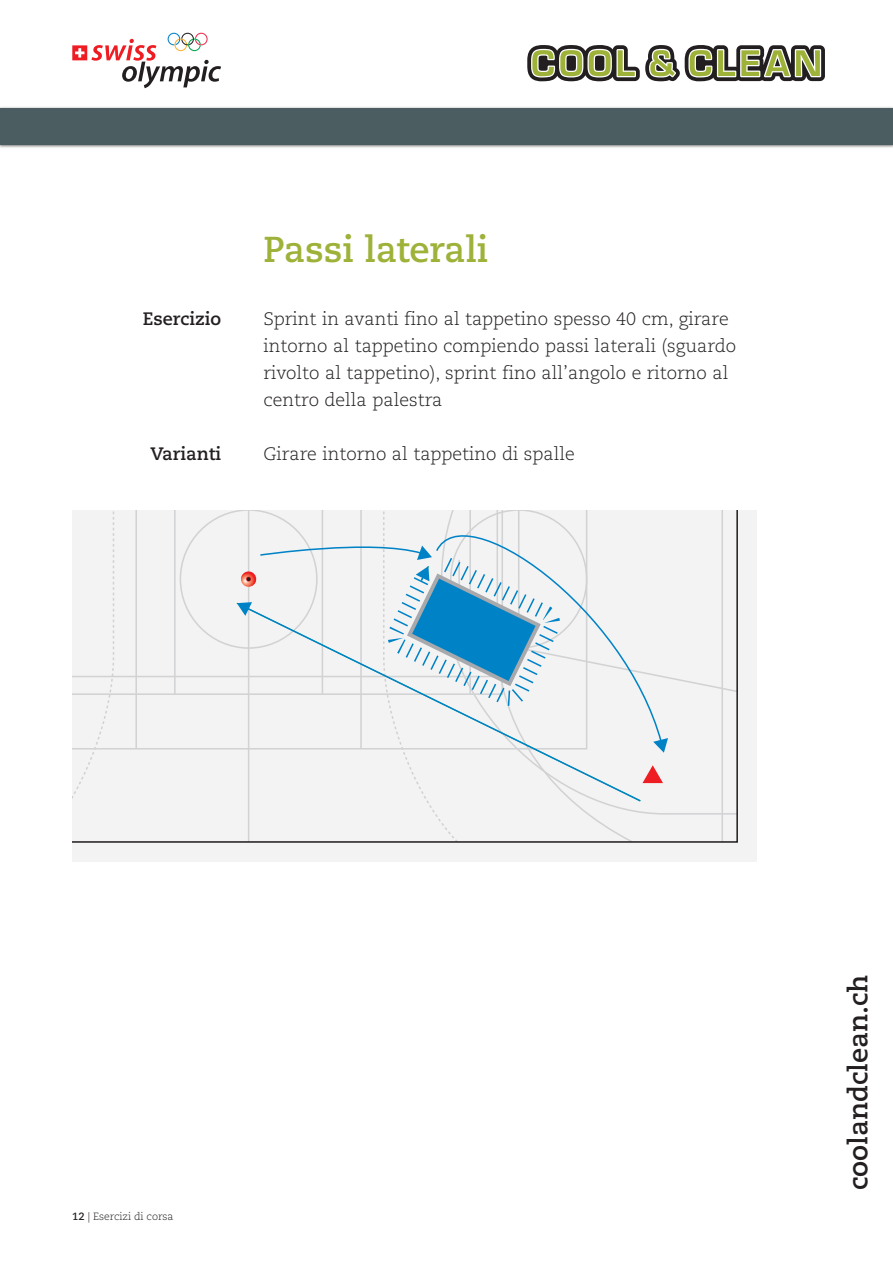
<style>
.page{position:relative;width:893px;height:1263px;background:#fff}
.page>*{position:absolute;margin:0;border:0;box-sizing:border-box;transform-origin:0 0}
.t1{font:700 36px "Caecilia";color:#9eb23a}
.t2{font:700 27px "Caecilia";color:#231f20}
.t3{font:300 18px/27px "Caecilia";color:#231f20}
.t4{font:700 18px "Caecilia";color:#231f20}
.t5{font:300 10.5px "Caecilia";color:#231f20}
.s1{font-weight:700}
</style>
<div class="page">
<div style="left:0;top:107px;width:893px;height:42px;background:#231f20;opacity:.7"></div>
<div style="left:0;top:108px;width:893px;height:37px;background:#4c5d61"></div>
<div style="left:72px;top:510px;width:684px;height:351px;background:#f4f3f3"></div>
<svg style="left:72px;top:510px;width:666px;height:333px"></svg>
<svg style="left:527px;top:45px;width:298px;height:36px"></svg>
<svg style="left:72px;top:33px;width:149px;height:55px"></svg>
<p class="t4" style="left:143px;top:308px;width:80px">Esercizio</p>
<p class="t4" style="left:150px;top:443px;width:72px">Varianti</p>
<h1 class="t1" style="left:264px;top:228px;width:226px">Passi laterali</h1>
<p class="t3" style="left:264px;top:306px;width:474px">Sprint in avanti fino al tappetino spesso 40 cm, girare intorno al tappetino compiendo passi laterali (sguardo rivolto al tappetino), sprint fino all’angolo e ritorno al centro della palestra</p>
<p class="t3" style="left:264px;top:441px;width:313px">Girare intorno al tappetino di spalle</p>
<p class="t5" style="left:72px;top:1211px;width:103px"><span class="s1">12</span> | Esercizi di corsa</p>
<h2 class="t2" style="left:842px;top:1190px;width:217px;rotate:-90deg">coolandclean.ch</h2>
</div>
